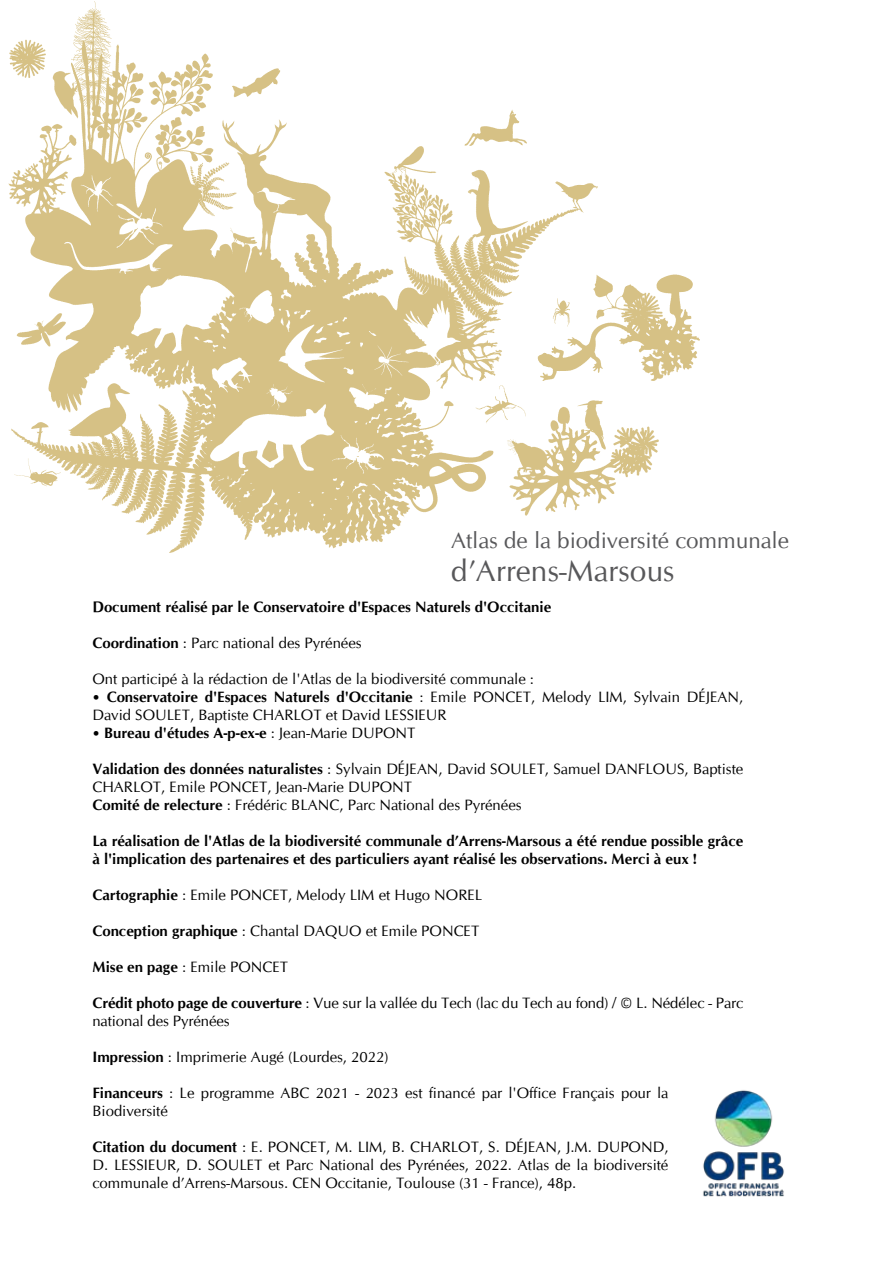
<style>
.page{position:relative;width:893px;height:1263px;background:#fff}
.page>*{position:absolute;margin:0;border:0;box-sizing:border-box;transform-origin:0 0}
.t1{font:30px "CG Omega";color:#58585a}
.t2{font:22.5px "CG Omega";color:#58585a}
.t3{font:15px/18px "CG Omega";color:#000}
.t4{font:700 15px/18px "CG Omega";color:#000}
.s1{font-weight:700}
.s2{font-family:"Calibri";font-weight:400}
.s3{font-weight:400}
.s4{font-family:"Calibri";font-weight:300}
</style>
<div class="page">
<img style="left:9px;top:1px;width:690px;height:551px">
<img style="left:703px;top:1090px;width:81px;height:107px">
<h2 class="t2" style="left:451px;top:527px;width:339px">Atlas de la biodiversité communale</h2>
<h1 class="t1" style="left:451px;top:554px;width:225px">d’Arrens-Marsous</h1>
<p class="t4" style="left:92px;top:598px;width:460px">Document réalisé par le Conservatoire d'Espaces Naturels d'Occitanie</p>
<p class="t3" style="left:92px;top:634px;width:271px"><span class="s1">Coordination</span> : Parc national des Pyrénées</p>
<p class="t3" style="left:92px;top:670px;width:443px">Ont participé à la rédaction de l'Atlas de la biodiversité communale :</p>
<p class="t4" style="left:92px;top:688px;width:628px"><span class="s2">•</span> Conservatoire d'Espaces Naturels d'Occitanie <span class="s3">: Emile PONCET, Melody Lim, Sylvain Déjean</span></p>
<p class="t3" style="left:739px;top:688px;width:6px">,</p>
<p class="t3" style="left:92px;top:706px;width:211px">David So ulet, Baptiste Charlot</p>
<p class="t3" style="left:326px;top:706px;width:111px">et David LESSI EUR</p>
<p class="t4" style="left:92px;top:724px;width:294px"><span class="s2">•</span> Bureau d'études A-p-ex-e <span class="s3">: Jean-Marie Dupont</span></p>
<p class="t4" style="left:92px;top:760px;width:327px">Validation des données naturalistes <span class="s3">: Sylvain Déjean</span></p>
<p class="t3" style="left:439px;top:760px;width:306px">, David So ulet, Samuel Dan flo us, Baptiste</p>
<p class="t3" style="left:92px;top:778px;width:51px">Charlot</p>
<p class="t3" style="left:161px;top:778px;width:68px">, Emile Poncet</p>
<p class="t3" style="left:92px;top:778px;width:290px;text-indent:175px">, Jean-Marie Dupont<br><span class="s1">Comité de relecture</span> : Frédéric Blanc</p>
<p class="t3" style="left:339px;top:796px;width:184px">, Parc National des Pyrénées</p>
<p class="t4" style="left:92px;top:832px;width:652px">La réalisation de l'Atlas de la biodiversité communale d’Arrens-Marsous a été rendue possible grâce à l'implication des partenaires et des particuliers ayant réalisé les observations. Merci à eux !</p>
<p class="t4" style="left:92px;top:886px;width:157px">Cartographie <span class="s3">: Emile Poncet</span></p>
<p class="t3" style="left:288px;top:886px;width:187px">, Melody Lim et H ugo Norel</p>
<p class="t3" style="left:92px;top:922px;width:348px"><span class="s1">Conception graphique</span> : Chantal Daquo et Emile Poncet</p>
<p class="t3" style="left:92px;top:958px;width:157px"><span class="s1">Mise en page</span> : Emile Poncet</p>
<p class="t3" style="left:92px;top:994px;width:652px"><span class="s1">Crédit photo page de couverture</span> : Vue sur la vallée du Tech (lac du Tech au fond) / <span class="s4">©</span> L. Nédélec - Parc national des Pyrénées</p>
<p class="t3" style="left:92px;top:1048px;width:298px"><span class="s1">Impression</span> : I mprimerie Augé (Lourdes, 2022)</p>
<p class="t3" style="left:92px;top:1084px;width:577px"><span class="s1">Financeurs</span> : Le programme ABC 2021 - 2023 est financé par l'Office Français pour la<br>Biodiversité</p>
<p class="t3" style="left:92px;top:1138px;width:369px"><span class="s1">Citation du document</span> : E. PONCET, M. Lim, B. Charlot</p>
<p class="t3" style="left:479px;top:1138px;width:59px">, S. Déjean</p>
<p class="t3" style="left:557px;top:1138px;width:75px">, J.M. Dupond</p>
<p class="t3" style="left:664px;top:1138px;width:6px">,</p>
<p class="t3" style="left:92px;top:1156px;width:156px">D. LESSI EUR, D. Soulet</p>
<p class="t3" style="left:92px;top:1156px;width:577px;text-indent:176px">et Parc National des Pyrénées, 2022. Atlas de la biodiversité communale d’Arrens-Marsous. CEN Occitanie, Toulouse (31 - France), 48p.</p>
</div>
